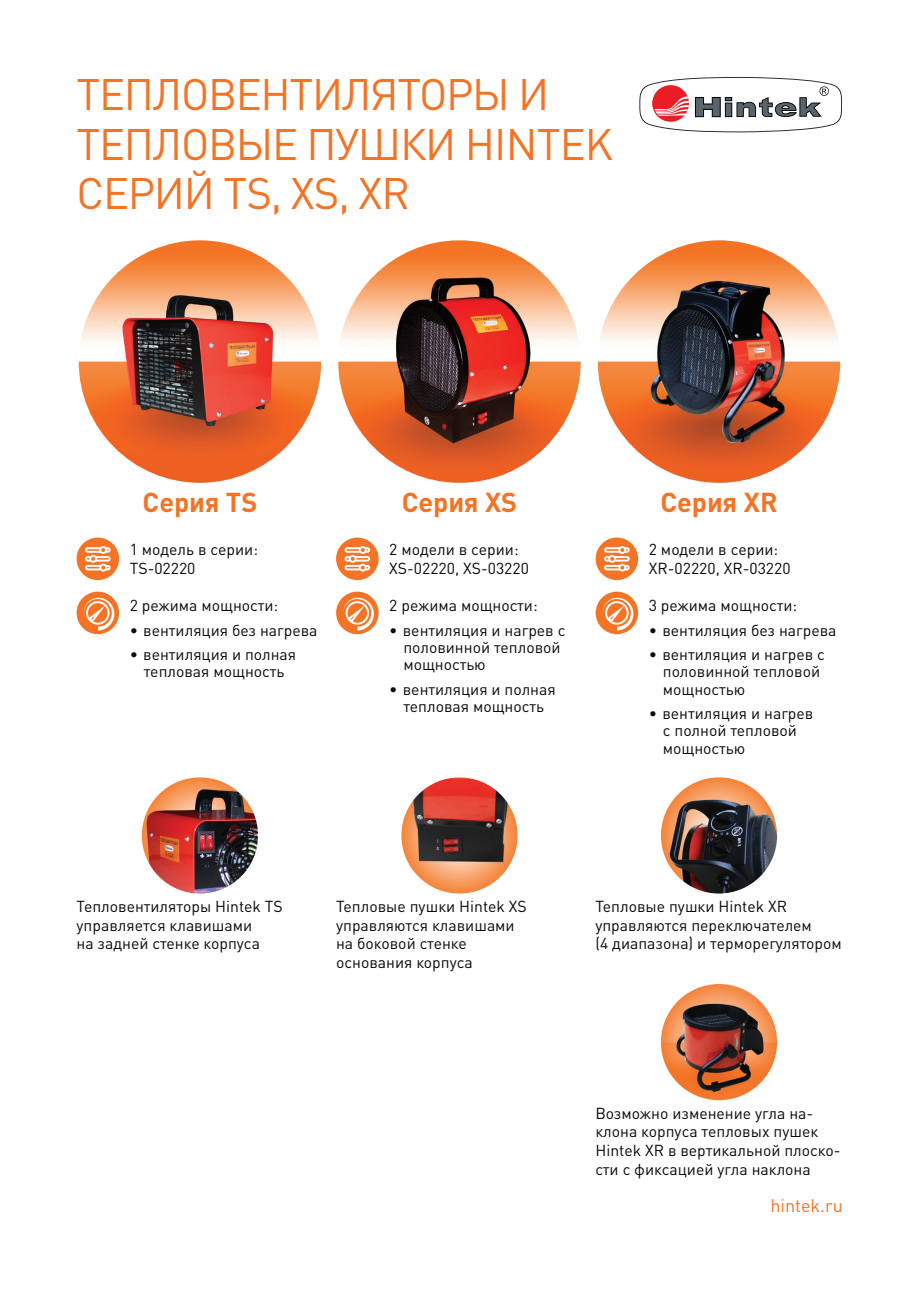
<style>
.page{position:relative;width:919px;height:1289px;background:#fff}
.page>*{position:absolute;margin:0;border:0;box-sizing:border-box;transform-origin:0 0}
.заг{font:43.5px/49.5px "DIN Pro";letter-spacing:-.03em;color:#f47325}
.подзаг2{font:700 27px "DIN Pro";color:#f47325}
.с_маркерами__серии{font:18px "DIN Pro";color:#f47325}
.осн_серии{font:15.75px/18.8px "DIN Pro";color:#0c0806}
</style>
<div class="page">
<img style="left:338px;top:240px;width:242px;height:243px;border-radius:121px">
<img style="left:79px;top:240px;width:242px;height:243px;border-radius:121px">
<img style="left:597px;top:240px;width:243px;height:243px;border-radius:121px">
<img style="left:142px;top:777px;width:116px;height:116px;border-radius:58px">
<img style="left:401px;top:777px;width:116px;height:116px;border-radius:58px">
<img style="left:661px;top:777px;width:116px;height:116px;border-radius:58px">
<img style="left:661px;top:984px;width:116px;height:116px;border-radius:58px">
<svg style="left:639px;top:77px;width:203px;height:55px"></svg>
<div style="left:77px;top:537px;width:42px;height:43px;background:#f47325;border-radius:50%"></div>
<svg style="left:85px;top:546px;width:26px;height:25px"></svg>
<div style="left:336px;top:537px;width:42px;height:43px;background:#f47325;border-radius:50%"></div>
<svg style="left:344px;top:546px;width:26px;height:25px"></svg>
<div style="left:595px;top:537px;width:43px;height:43px;background:#f47325;border-radius:50%"></div>
<svg style="left:604px;top:546px;width:25px;height:25px"></svg>
<div style="left:77px;top:591px;width:42px;height:43px;background:#f47325;border-radius:50%"></div>
<svg style="left:84px;top:597px;width:30px;height:33px"></svg>
<div style="left:336px;top:591px;width:42px;height:43px;background:#f47325;border-radius:50%"></div>
<svg style="left:343px;top:597px;width:31px;height:33px"></svg>
<svg style="left:595px;top:591px;width:43px;height:43px"></svg>
<svg style="left:602px;top:597px;width:31px;height:33px"></svg>
<p class="заг" style="left:77px;top:68px;width:538px">ТЕПЛОВЕНТИЛЯТОРЫ И<br>ТЕПЛОВЫЕ ПУШКИ HINTEK<br>СЕРИЙ TS, XS, XR</p>
<p class="подзаг2" style="left:143px;top:484px;width:116px">Серия TS</p>
<p class="подзаг2" style="left:401px;top:484px;width:117px">Серия XS</p>
<p class="подзаг2" style="left:660px;top:484px;width:119px">Серия XR</p>
<p class="осн_серии" style="left:130px;top:539px;width:130px">1 модель в серии:<br>TS-02220</p>
<p class="осн_серии" style="left:389px;top:539px;width:141px">2 модели в серии:<br>XS-02220, XS-03220</p>
<p class="осн_серии" style="left:648px;top:539px;width:143px">2 модели в серии:<br>XR-02220, XR-03220</p>
<p class="осн_серии" style="left:130px;top:595px;width:150px">2 режима мощности:</p>
<p class="осн_серии" style="left:130px;top:620px;width:189px">• вентиляция без нагрева</p>
<p class="осн_серии" style="left:130px;top:645px;width:168px;line-height:17.2px;text-align:center">• вентиляция и полная тепловая мощность</p>
<p class="осн_серии" style="left:648px;top:595px;width:150px">3 режима мощности:</p>
<p class="осн_серии" style="left:648px;top:620px;width:189px">• вентиляция без нагрева</p>
<p class="осн_серии" style="left:662px;top:645px;width:164px;line-height:17.2px;text-indent:-14px">• вентиляция и нагрев с половинной тепловой мощностью</p>
<p class="осн_серии" style="left:662px;top:704px;width:152px;line-height:17.2px;text-indent:-14px">• вентиляция и нагрев с полной тепловой мощностью</p>
<p class="осн_серии" style="left:389px;top:595px;width:150px">2 режима мощности:</p>
<p class="осн_серии" style="left:403px;top:620px;width:164px;line-height:17.2px;text-indent:-14px">• вентиляция и нагрев с половинной тепловой мощностью</p>
<p class="осн_серии" style="left:389px;top:679px;width:168px;line-height:17.2px;text-align:center">• вентиляция и полная тепловая мощность</p>
<p class="осн_серии" style="left:77px;top:896px;width:208px">Тепловентиляторы Hintek TS управляется клавишами<br>на задней стенке корпуса</p>
<p class="осн_серии" style="left:336px;top:896px;width:192px">Тепловые пушки Hintek XS управляются клавишами на боковой стенке основания корпуса</p>
<p class="осн_серии" style="left:595px;top:896px;width:248px">Тепловые пушки Hintek XR управляются переключателем<br>(4 диапазона) и терморегулятором</p>
<p class="осн_серии" style="left:595px;top:1102px;width:246px">Возможно изменение угла на&shy;клона корпуса тепловых пушек<br>Hintek XR в вертикальной плоско&shy;сти с фиксацией угла наклона</p>
<p class="с_маркерами__серии" style="left:770px;top:1193px;width:74px">hintek.ru</p>
</div>
